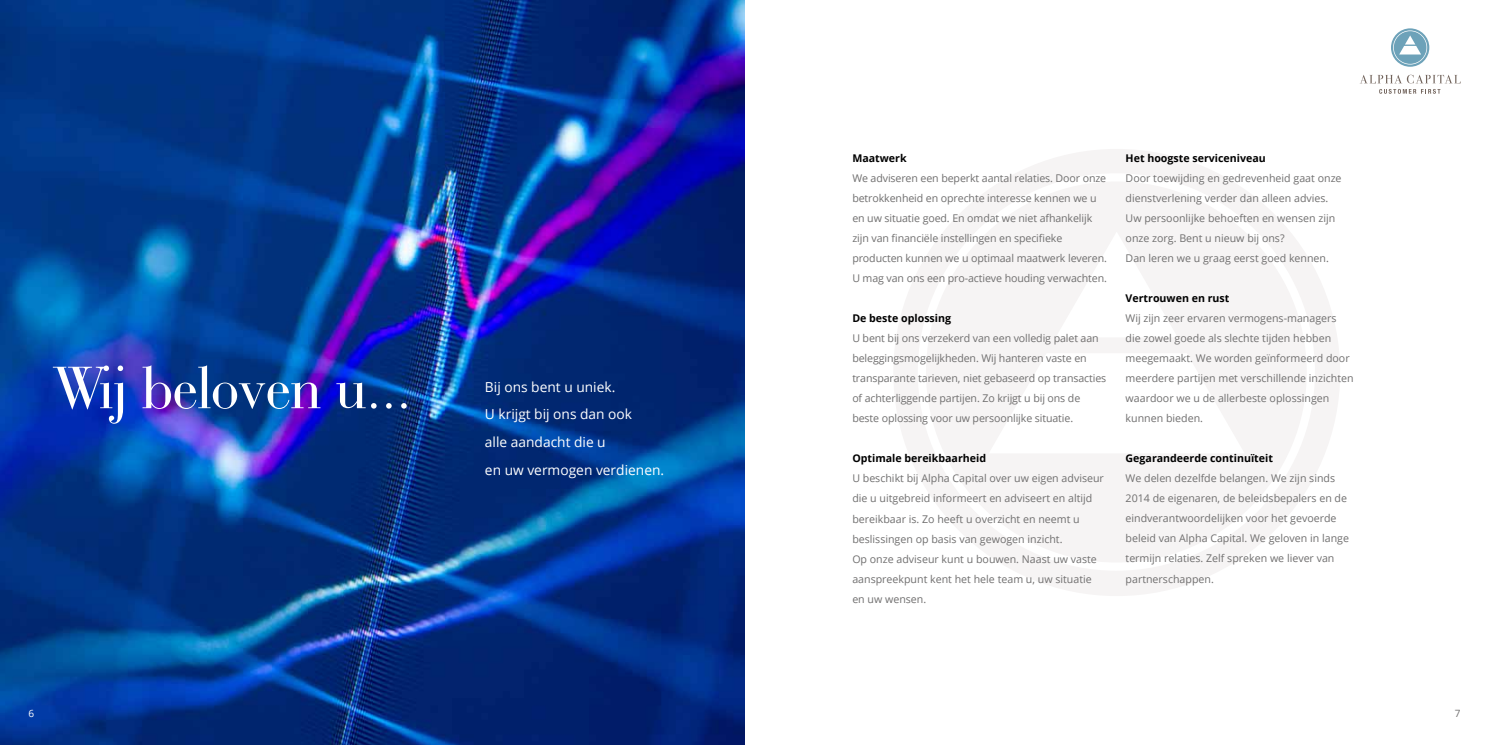
<style>
.page{position:relative;width:1489px;height:745px;background:#fff}
.page>*{position:absolute;margin:0;border:0;box-sizing:border-box;transform-origin:0 0}
.t1{font:62.5px "Bauer Bodoni BT";color:#fff}
.t2{font:13.75px/27.5px "Open Sans";color:#fff}
.t3{font:10.62px/20px "Open Sans";color:#706f6f}
.t4{font:700 10.62px "Open Sans";color:#000}
.t5{font:10px "Open Sans";color:#fff}
.t6{font:10px "Open Sans";color:#706f6f}
</style>
<div class="page">
<svg style="left:894px;top:149px;width:445px;height:446px"></svg>
<svg style="left:926px;top:181px;width:380px;height:381px;fill:#f6f4f4"></svg>
<img style="left:0;top:0;width:744px;height:744px">
<svg style="left:1360px;top:75px;width:100px;height:8px"></svg>
<svg style="left:1379px;top:89px;width:61px;height:5px"></svg>
<svg style="left:1391px;top:28px;width:38px;height:39px"></svg>
<h1 class="t1" style="left:57px;top:349px;width:356px">Wij beloven u...</h1>
<p class="t2" style="left:485px;top:372px;width:181px">Bij ons bent u uniek.<br>U krijgt bij ons dan ook<br>alle aandacht die u<br>en uw vermogen verdienen.</p>
<p class="t4" style="left:852px;top:151px;width:56px">Maatwerk</p>
<p class="t3" style="left:852px;top:168px;width:256px">We adviseren een beperkt aantal relaties. Door onze betrokkenheid en oprechte interesse kennen we u en uw situatie goed. En omdat we niet afhankelijk zijn van financiële instellingen en specifieke producten kunnen we u optimaal maatwerk leveren.<br>U mag van ons een pro-actieve houding verwachten.</p>
<p class="t4" style="left:852px;top:311px;width:100px">De beste oplossing</p>
<p class="t3" style="left:852px;top:328px;width:255px">U bent bij ons verzekerd van een volledig palet aan beleggingsmogelijkheden. Wij hanteren vaste en transparante tarieven, niet gebaseerd op transacties of achterliggende partijen. Zo krijgt u bij ons de beste oplossing voor uw persoonlijke situatie.</p>
<p class="t4" style="left:852px;top:451px;width:135px">Optimale bereikbaarheid</p>
<p class="t3" style="left:852px;top:468px;width:253px">U beschikt bij Alpha Capital over uw eigen adviseur die u uitgebreid informeert en adviseert en altijd bereikbaar is. Zo heeft u overzicht en neemt u beslissingen op basis van gewogen inzicht.<br>Op onze adviseur kunt u bouwen. Naast uw vaste aanspreekpunt kent het hele team u, uw situatie en uw wensen.</p>
<p class="t4" style="left:1125px;top:151px;width:142px">Het hoogste serviceniveau</p>
<p class="t3" style="left:1125px;top:168px;width:217px">Door toewijding en gedrevenheid gaat onze dienstverlening verder dan alleen advies.<br>Uw persoonlijke behoeften en wensen zijn onze zorg. Bent u nieuw bij ons?<br>Dan leren we u graag eerst goed kennen.</p>
<p class="t4" style="left:1125px;top:290px;width:105px">Vertrouwen en rust</p>
<p class="t3" style="left:1125px;top:308px;width:229px">Wij zijn zeer ervaren vermogens-managers die zowel goede als slechte tijden hebben meegemaakt. We worden geïnformeerd door meerdere partijen met verschillende inzichten waardoor we u de allerbeste oplossingen kunnen bieden.</p>
<p class="t4" style="left:1125px;top:450px;width:149px">Gegarandeerde continuïteit</p>
<p class="t3" style="left:1125px;top:468px;width:225px">We delen dezelfde belangen. We zijn sinds 2014 de eigenaren, de beleidsbepalers en de eindverantwoordelijken voor het gevoerde beleid van Alpha Capital. We geloven in lange termijn relaties. Zelf spreken we liever van partnerschappen.</p>
<p class="t5" style="left:28px;top:705px;width:7px">6</p>
<p class="t6" style="left:1454px;top:705px;width:7px">7</p>
</div>
